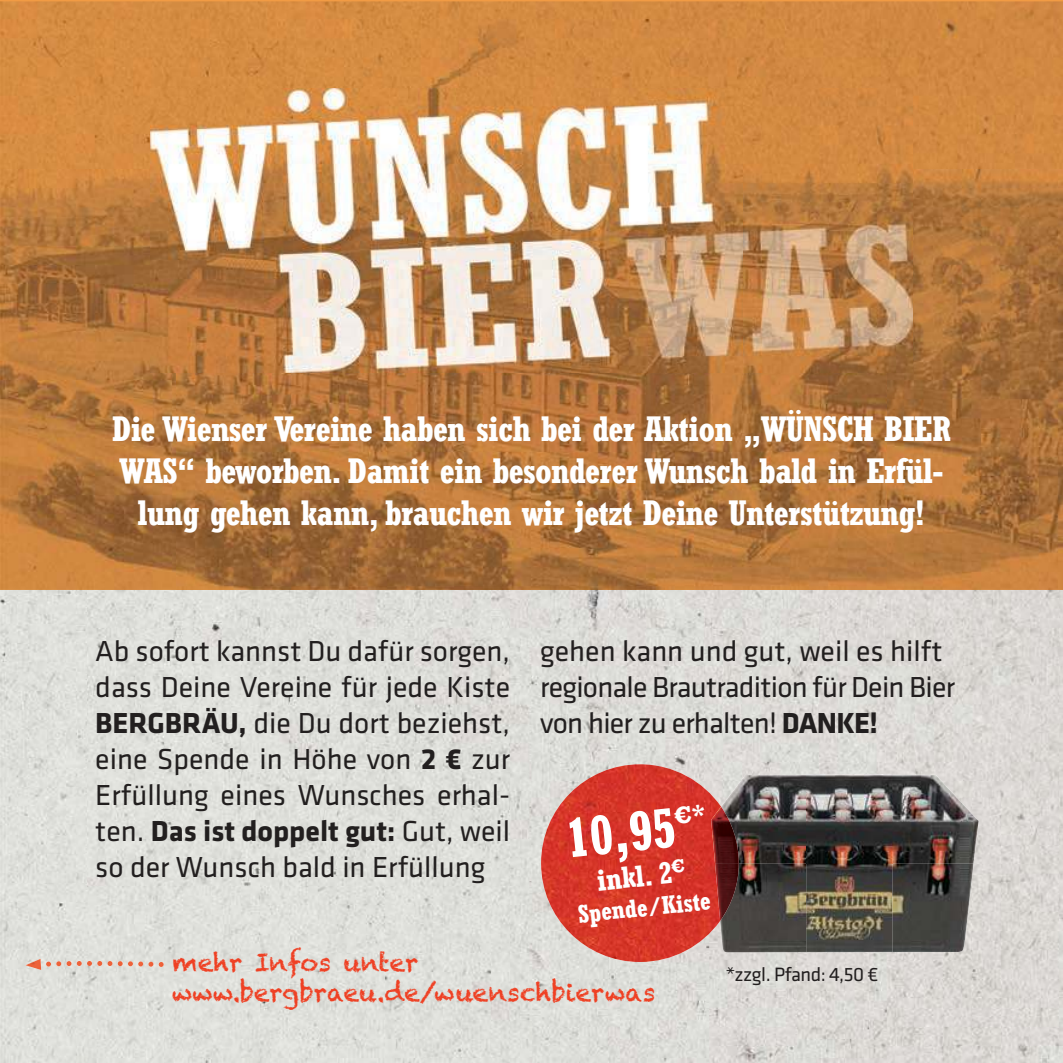
<style>
.page{position:relative;width:1063px;height:1063px;background:#fff}
.page>*{position:absolute;margin:0;border:0;box-sizing:border-box;transform-origin:0 0}
.t1{font:700 condensed 55px "Rockwell";color:#fff}
.t2{font:700 condensed 35px/42px "Rockwell";letter-spacing:-.02em;color:#fff;text-align:center}
.t3{font:30px/36px "Klavika";color:#221f1f;text-align:justify}
.t4{font:30px/36px "Klavika";letter-spacing:-.025em;color:#221f1f}
.t5{font:700 condensed 30px "Rockwell";color:#fff}
.t6{font:25px/30px "Chalkduster";color:#ef4023}
.t7{font:700 condensed 25px "Rockwell";color:#fff}
.t8{font:20px "Klavika";letter-spacing:-.025em;color:#221f1f}
.s1{font-weight:700}
</style>
<div class="page">
<img style="left:0;top:590px;width:88px;height:473px">
<img style="left:88px;top:590px;width:443px;height:473px">
<img style="left:531px;top:590px;width:532px;height:208px">
<img style="left:531px;top:798px;width:89px;height:265px">
<img style="left:709px;top:952px;width:88px;height:111px">
<img style="left:887px;top:798px;width:176px;height:265px">
<img style="left:620px;top:962px;width:89px;height:101px">
<img style="left:797px;top:952px;width:90px;height:111px">
<hr style="left:0;top:0;width:1063px;height:1px;background:#f09b44">
<img style="left:0;top:1px;width:1063px;height:168px">
<img style="left:0;top:169px;width:176px;height:421px">
<img style="left:887px;top:169px;width:176px;height:421px">
<img style="left:176px;top:372px;width:711px;height:218px">
<img style="left:150px;top:88px;width:763px;height:284px">
<img style="left:46px;top:961px;width:107px;height:1px">
<img style="left:41px;top:962px;width:123px;height:5px">
<img style="left:26px;top:959px;width:15px;height:11px">
<img style="left:721px;top:775px;width:258px;height:89px">
<img style="left:721px;top:864px;width:253px;height:88px">
<img style="left:541px;top:764px;width:180px;height:198px">
<img style="left:711px;top:807px;width:28px;height:57px">
<img style="left:715px;top:864px;width:24px;height:57px">
<svg style="left:674px;top:804px;width:31px;height:20px"></svg>
<p class="t2" style="left:112px;top:411px;width:841px">Die Wienser Vereine haben sich bei der Aktion „WÜNSCH BIER<br>WAS“ beworben. Damit ein besonderer Wunsch bald in Erfül&shy;lung gehen kann, brauchen wir jetzt Deine Unterstützung!</p>
<p class="t3" style="left:95px;top:634px;width:416px">Ab sofort kannst Du dafür sorgen, dass Deine Vereine für jede Kiste <span class="s1">BERGBRÄU,</span> die Du dort beziehst, eine Spende in Höhe von <span class="s1">2 €</span> zur Erfüllung eines Wunsches erhal&shy;ten. <span class="s1">Das ist doppelt gut:</span> Gut, weil so der Wunsch bald in Erfüllung</p>
<p class="t4" style="left:540px;top:634px;width:416px">gehen kann und gut, weil es hilft regionale Brautradition für Dein Bier von hier zu erhalten! <span class="s1">DANKE!</span></p>
<h1 class="t1" style="left:564px;top:817px;width:112px;rotate:-6deg">10,95</h1>
<p class="t5" style="left:596px;top:868px;width:90px;rotate:-6deg">inkl. 2<sup>€</sup></p>
<p class="t7" style="left:577px;top:904px;width:135px;rotate:-6deg">Spende/Kiste</p>
<p class="t6" style="left:172px;top:948px;width:485px">mehr Infos unter www.bergbraeu.de/wuenschbierwas</p>
<p class="t8" style="left:726px;top:965px;width:154px">*zzgl. Pfand: 4,50 €</p>
</div>
